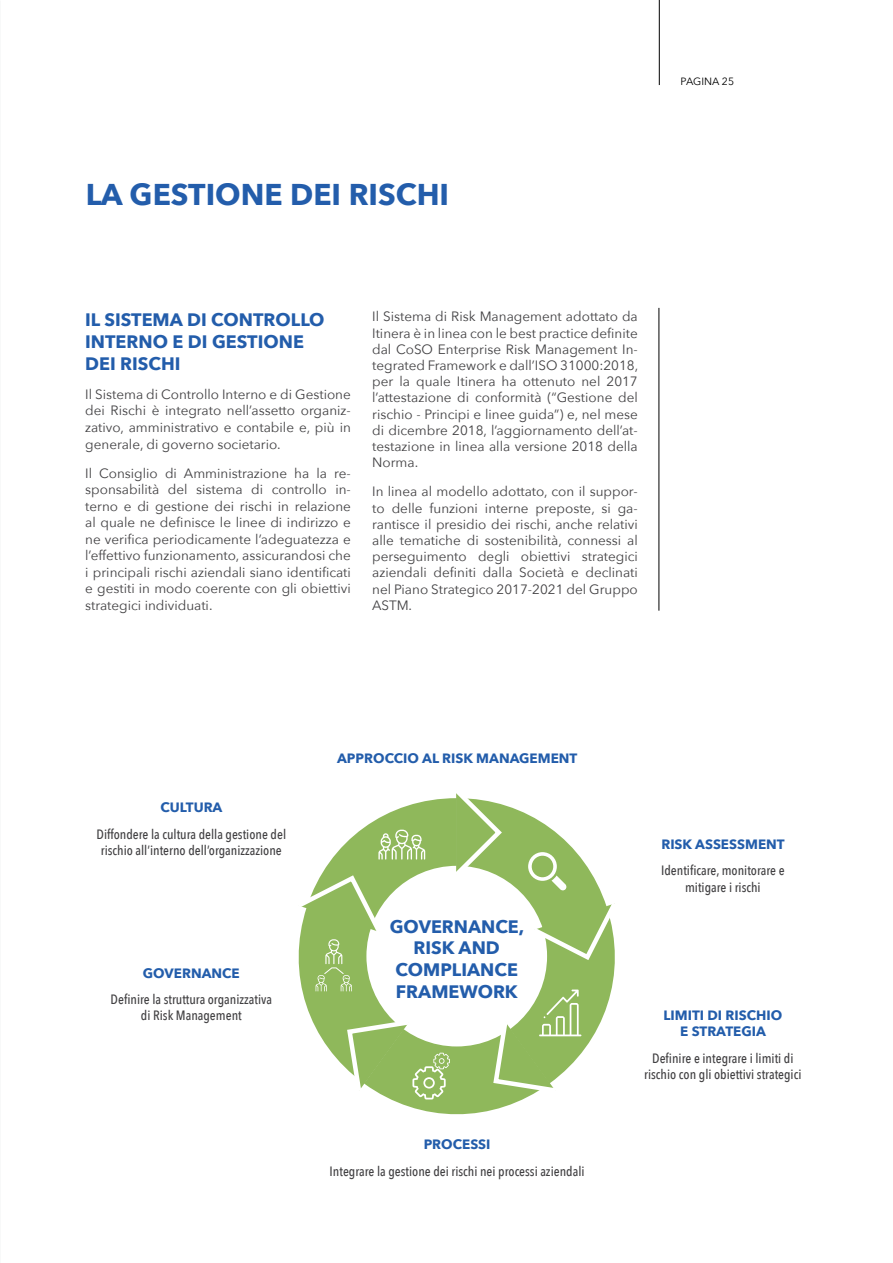
<style>
.page{position:relative;width:893px;height:1263px;background:#fff}
.page>*{position:absolute;margin:0;border:0;box-sizing:border-box;transform-origin:0 0}
.t1{font:700 30px "Avenir Next";color:#235dab}
.t2{font:700 18px/21.6px "Avenir Next";color:#235dab}
.t3{font:13.5px/16.2px "Avenir Next";color:#414042;text-align:justify}
.t4{font:500 13.5px/16.2px "Avenir Next Condensed";color:#414042;text-align:center}
.t5{font:700 13.5px/16.2px "Avenir Next";color:#235dab;text-align:center}
.t6{font:10.5px "Avenir Next";color:#000}
</style>
<div class="page">
<hr style="left:659px;top:0;width:1px;height:85px;background:#000">
<hr style="left:659px;top:308px;width:1px;height:303px;background:#000">
<svg style="left:298px;top:793px;width:317px;height:322px"></svg>
<h1 class="t1" style="left:85px;top:169px;width:366px">LA GESTIONE DEI RISCHI</h1>
<h2 class="t2" style="left:85px;top:308px;width:241px">IL SISTEMA DI CONTROLLO<br>INTERNO E DI GESTIONE<br>DEI RISCHI</h2>
<p class="t3" style="left:85px;top:385px;width:267px">Il Sistema di Controllo Interno e di Gestione dei Rischi è integrato nell’assetto organiz&shy;zativo, amministrativo e contabile e, più in generale, di governo societario.</p>
<p class="t3" style="left:85px;top:464px;width:267px">Il Consiglio di Amministrazione ha la re&shy;sponsabilità del sistema di controllo in&shy;terno e di gestione dei rischi in relazione al quale ne definisce le linee di indirizzo e ne verifica periodicamente l’adeguatezza e l’effettivo funzionamento, assicurandosi che i principali rischi aziendali siano identificati e gestiti in modo coerente con gli obiettivi strategici individuati.</p>
<p class="t3" style="left:372px;top:308px;width:268px">Il Sistema di Risk Management adottato da Itinera è in linea con le best practice definite dal CoSO Enterprise Risk Management In&shy;tegrated Framework e dall’ISO 31000:2018, per la quale Itinera ha ottenuto nel 2017 l’attestazione di conformità (“Gestione del rischio - Principi e linee guida”) e, nel mese di dicembre 2018, l’aggiornamento dell’at&shy;testazione in linea alla versione 2018 della Norma.</p>
<p class="t3" style="left:372px;top:483px;width:267px">In linea al modello adottato, con il suppor&shy;to delle funzioni interne preposte, si ga&shy;rantisce il presidio dei rischi, anche relativi alle tematiche di sostenibilità, connessi al perseguimento degli obiettivi strategici aziendali definiti dalla Società e declinati nel Piano Strategico 2017-2021 del Gruppo ASTM.</p>
<p class="t6" style="left:681px;top:73px;width:55px">PAGINA 25</p>
<p class="t5" style="left:337px;top:750px;width:242px">APPROCCIO AL RISK MANAGEMENT</p>
<p class="t5" style="left:160px;top:799px;width:63px">CULTURA</p>
<p class="t4" style="left:97px;top:826px;width:191px">Diffondere la cultura della gestione del rischio all’interno dell’organizzazione</p>
<p class="t5" style="left:661px;top:836px;width:125px">RISK ASSESSMENT</p>
<p class="t4" style="left:661px;top:863px;width:125px">Identificare, monitorare e mitigare i rischi</p>
<p class="t5" style="left:143px;top:964px;width:98px">GOVERNANCE</p>
<p class="t4" style="left:111px;top:991px;width:163px">Definire la struttura organizzativa di Risk Management</p>
<h2 class="t2" style="left:390px;top:915px;width:136px;text-align:center">GOVERNANCE,<br>RISK AND<br>COMPLIANCE<br>FRAMEWORK</h2>
<p class="t5" style="left:424px;top:1136px;width:68px">PROCESSI</p>
<p class="t4" style="left:330px;top:1163px;width:256px">Integrare la gestione dei rischi nei processi aziendali</p>
<p class="t5" style="left:663px;top:1007px;width:120px">LIMITI DI RISCHIO<br>E STRATEGIA</p>
<p class="t4" style="left:644px;top:1050px;width:159px">Definire e integrare i limiti di rischio con gli obiettivi strategici</p>
</div>
